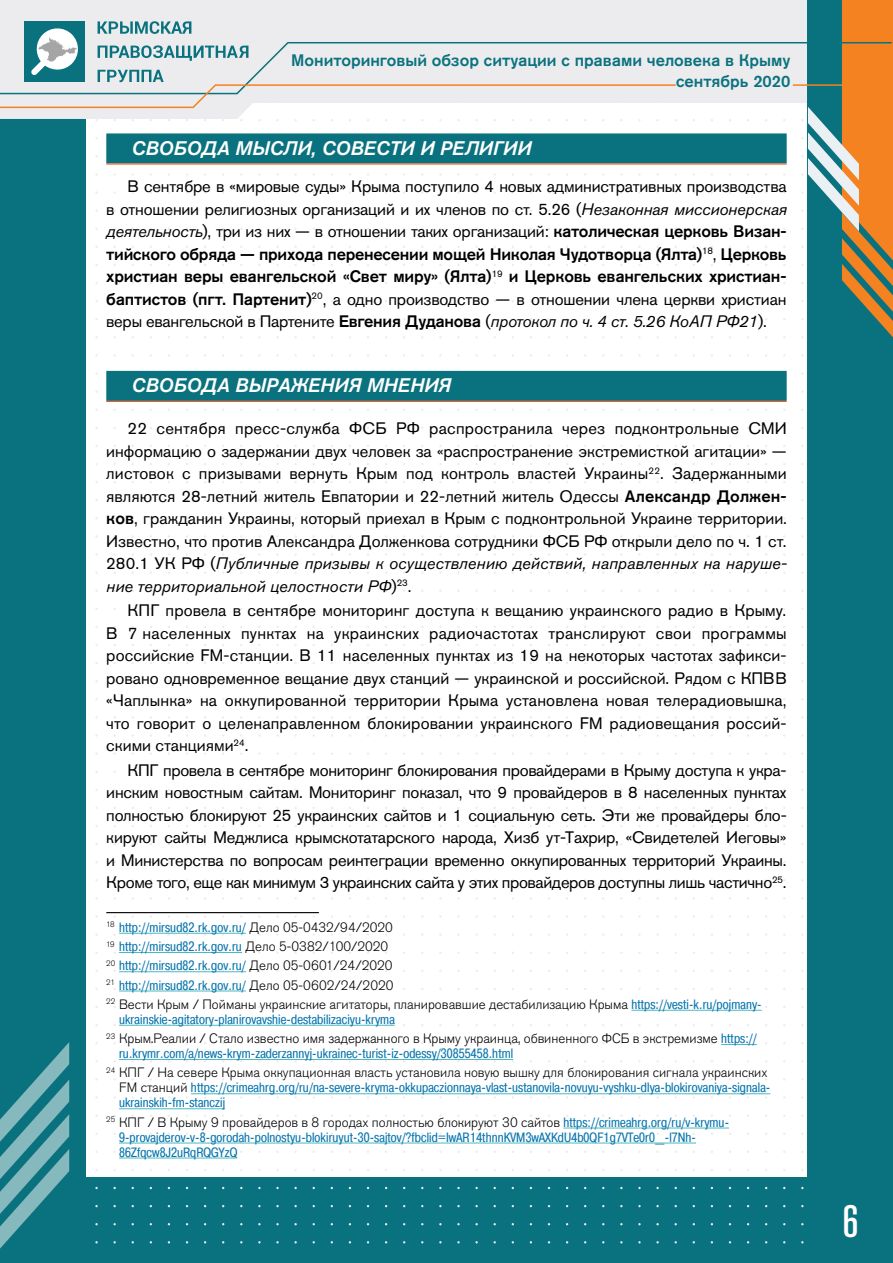
<style>
.page{position:relative;width:893px;height:1263px;background:#fff}
.page>*{position:absolute;margin:0;border:0;box-sizing:border-box;transform-origin:0 0}
.t1{font:500 condensed 45px "Akzidenz Grotesk Pro";color:#fff}
.t2{font:italic 500 19.5px "Akzidenz Grotesk Pro";letter-spacing:.01em;color:#fff}
.t3{font:16.5px/22.5px "Akzidenz Grotesk Pro";letter-spacing:-.01em;color:#000;text-align:justify}
.t4{font:500 16.5px/20.7px "Akzidenz Grotesk Pro";color:#0a727e;text-align:right}
.t5{font:13.5px/19.2px "Pragmatica Cond C";letter-spacing:.01em;color:#0976ae}
.t6{font:300 13.5px "Akzidenz Grotesk Pro";color:#000}
.s1{font-style:italic}
.s2{font-weight:500}
.s3{font-family:"Akzidenz Grotesk Pro";font-weight:300;color:#000}
.s4{font-family:"Pragmatica Cond C";font-weight:400;color:#0976ae}
</style>
<div class="page">
<div style="left:0;top:1178px;width:893px;height:85px;background:#0a727e"></div>
<div style="left:0;top:0;width:85px;height:1263px;background:#0a727e"></div>
<svg style="left:0;top:0;width:808px;height:119px;fill:#ececee"></svg>
<div style="left:808px;top:0;width:85px;height:1263px;background:#0a727e"></div>
<svg style="left:842px;top:0;width:51px;height:338px"></svg>
<svg style="left:801px;top:101px;width:58px;height:130px"></svg>
<svg style="left:0;top:1042px;width:69px;height:206px"></svg>
<div style="left:24px;top:21px;width:61px;height:61px;background:#0a727e"></div>
<svg style="left:38px;top:28px;width:39px;height:13px"></svg>
<svg style="left:98px;top:21px;width:20px;height:13px"></svg>
<svg style="left:120px;top:21px;width:13px;height:13px"></svg>
<svg style="left:135px;top:21px;width:24px;height:13px"></svg>
<svg style="left:161px;top:21px;width:10px;height:13px"></svg>
<svg style="left:171px;top:21px;width:20px;height:13px"></svg>
<svg style="left:0;top:41px;width:893px;height:54px;background:#cdd4d0"></svg>
<svg style="left:0;top:83px;width:677px;height:26px"></svg>
<hr style="left:793px;top:84px;width:100px;height:2px;background:#f48220">
<div style="left:106px;top:133px;width:681px;height:30px;background:#0a727e"></div>
<hr style="left:106px;top:163px;width:681px;height:2px;background:#f15a22">
<div style="left:106px;top:371px;width:681px;height:30px;background:#0a727e"></div>
<hr style="left:106px;top:401px;width:681px;height:1px;background:#f15a22">
<hr style="left:106px;top:912px;width:213px;height:1px;background:#000">
<hr style="left:119px;top:933px;width:127px;height:1px;background:#4bb9c2">
<hr style="left:119px;top:952px;width:123px;height:1px;background:#4bb9c2">
<hr style="left:119px;top:971px;width:127px;height:1px;background:#4bb9c2">
<hr style="left:119px;top:991px;width:127px;height:1px;background:#4bb9c2">
<hr style="left:631px;top:1010px;width:131px;height:1px;background:#4bb9c2">
<hr style="left:119px;top:1025px;width:276px;height:1px;background:#4bb9c2">
<hr style="left:721px;top:1044px;width:36px;height:1px;background:#4bb9c2">
<hr style="left:119px;top:1059px;width:394px;height:1px;background:#4bb9c2">
<hr style="left:191px;top:1093px;width:579px;height:1px;background:#4bb9c2">
<hr style="left:119px;top:1108px;width:106px;height:1px;background:#4bb9c2">
<hr style="left:563px;top:1128px;width:166px;height:1px;background:#4bb9c2">
<hr style="left:119px;top:1143px;width:577px;height:1px;background:#4bb9c2">
<hr style="left:119px;top:1158px;width:118px;height:1px;background:#4bb9c2">
<p class="t4" style="left:291px;top:49px;width:501px">Мониторинговый обзор ситуации с правами человека в Крыму сентябрь 2020</p>
<p class="t2" style="left:132px;top:135px;width:401px">СВОБОДА МЫСЛИ, СОВЕСТИ И РЕЛИГИИ</p>
<p class="t3" style="left:106px;top:175px;width:682px;text-indent:21px">В сентябре в «мировые суды» Крыма поступило 4 новых административных производства в отношении религиозных организаций и их членов по ст. 5.26 (<span class="s1">Незаконная миссионерская деятельность</span>), три из них — в отношении таких организаций: <span class="s2">католическая церковь Визан&shy;тийского обряда — прихода перенесении мощей Николая Чудотворца (Ялта)</span><sup>18</sup>, <span class="s2">Церковь христиан веры евангельской «Свет миру» (Ялта)</span><sup>19</sup> <span class="s2">и Церковь евангельских христиан&shy;баптистов (пгт. Партенит)</span><sup>20</sup>, а одно производство — в отношении члена церкви христиан веры евангельской в Партените <span class="s2">Евгения Дуданова</span> (<span class="s1">протокол по ч. 4 ст. 5.26 КоАП РФ21</span>).</p>
<p class="t2" style="left:132px;top:373px;width:321px">СВОБОДА ВЫРАЖЕНИЯ МНЕНИЯ</p>
<p class="t3" style="left:106px;top:417px;width:682px;text-indent:21px">22 сентября пресс-служба ФСБ РФ распространила через подконтрольные СМИ информацию о задержании двух человек за «распространение экстремисткой агитации» — листовок с призывами вернуть Крым под контроль властей Украины<sup>22</sup>. Задержанными являются 28-летний житель Евпатории и 22-летний житель Одессы <span class="s2">Александр Должен&shy;ков</span>, гражданин Украины, который приехал в Крым с подконтрольной Украине территории.<br>Известно, что против Александра Долженкова сотрудники ФСБ РФ открыли дело по ч. 1 ст.<br>280.1 УК РФ (<span class="s1">Публичные призывы к осуществлению действий, направленных на наруше&shy;ние территориальной целостности РФ</span>)<sup>23</sup>.</p>
<p class="t3" style="left:106px;top:599px;width:682px;text-indent:21px">КПГ провела в сентябре мониторинг доступа к вещанию украинского радио в Крыму.<br>В 7 населенных пунктах на украинских радиочастотах транслируют свои программы российские FM-станции. В 11 населенных пунктах из 19 на некоторых частотах зафикси&shy;ровано одновременное вещание двух станций — украинской и российской. Рядом с КПВВ «Чаплынка» на оккупированной территории Крыма установлена новая телерадиовышка, что говорит о целенаправленном блокировании украинского FM радиовещания россий&shy;скими станциями<sup>24</sup>.</p>
<p class="t3" style="left:106px;top:759px;width:682px;text-indent:21px">КПГ провела в сентябре мониторинг блокирования провайдерами в Крыму доступа к укра&shy;инским новостным сайтам. Мониторинг показал, что 9 провайдеров в 8 населенных пунктах полностью блокируют 25 украинских сайтов и 1 социальную сеть. Эти же провайдеры бло&shy;кируют сайты Меджлиса крымскотатарского народа, Хизб ут-Тахрир, «Свидетелей Иеговы» и Министерства по вопросам реинтеграции временно оккупированных территорий Украины.<br>Кроме того, еще как минимум 3 украинских сайта у этих провайдеров доступны лишь частично<sup>25</sup>.</p>
<p class="t5" style="left:106px;top:918px;width:289px"><sup>18</sup> http://mirsud82.rk.gov.ru/ <span class="s3">Дело 05-0432/94/2020<br></span><sup>19</sup> http://mirsud82.rk.gov.ru <span class="s3">Дело 5-0382/100/2020<br></span><sup>20</sup> http://mirsud82.rk.gov.ru/ <span class="s3">Дело 05-0601/24/2020<br></span><sup>21</sup> http://mirsud82.rk.gov.ru/ <span class="s3">Дело 05-0602/24/2020</span></p>
<p class="t6" style="left:106px;top:995px;width:657px"><sup>22</sup> Вести Крым / Пойманы украинские агитаторы, планировавшие дестабилизацию Крыма <span class="s4">https://vesti-k.ru/pojmany-</span></p>
<p class="t5" style="left:119px;top:1010px;width:277px">ukrainskie-agitatory-planirovavshie-destabilizaciyu-kryma</p>
<p class="t6" style="left:106px;top:1030px;width:652px"><sup>23</sup> Крым.Реалии / Стало известно имя задержанного в Крыму украинца, обвиненного ФСБ в экстремизме <span class="s4">https://</span></p>
<p class="t5" style="left:119px;top:1044px;width:396px">ru.krymr.com/a/news-krym-zaderzannyj-ukrainec-turist-iz-odessy/30855458.html</p>
<p class="t6" style="left:106px;top:1064px;width:663px"><sup>24</sup> КПГ / На севере Крыма оккупационная власть установила новую вышку для блокирования сигнала украинских</p>
<p class="t5" style="left:119px;top:1080px;width:653px;line-height:15px"><span class="s3">FM станций</span> https://crimeahrg.org/ru/na-severe-kryma-okkupaczionnaya-vlast-ustanovila-novuyu-vyshku-dlya-blokirovaniya-signala&shy;ukrainskih-fm-stanczij</p>
<p class="t6" style="left:106px;top:1113px;width:624px"><sup>25</sup> КПГ / В Крыму 9 провайдеров в 8 городах полностью блокируют 30 сайтов <span class="s4">https://crimeahrg.org/ru/v-krymu-</span></p>
<p class="t5" style="left:119px;top:1129px;width:578px;line-height:15px">9-provajderov-v-8-gorodah-polnostyu-blokiruyut-30-sajtov/?fbclid=IwAR14thnnKVM3wAXKdU4b0QF1g7VTe0r0__-l7Nh-<br>86Zfqcw8J2uRqRQGYzQ</p>
<h1 class="t1" style="left:842px;top:1192px;width:17px">6</h1>
</div>
